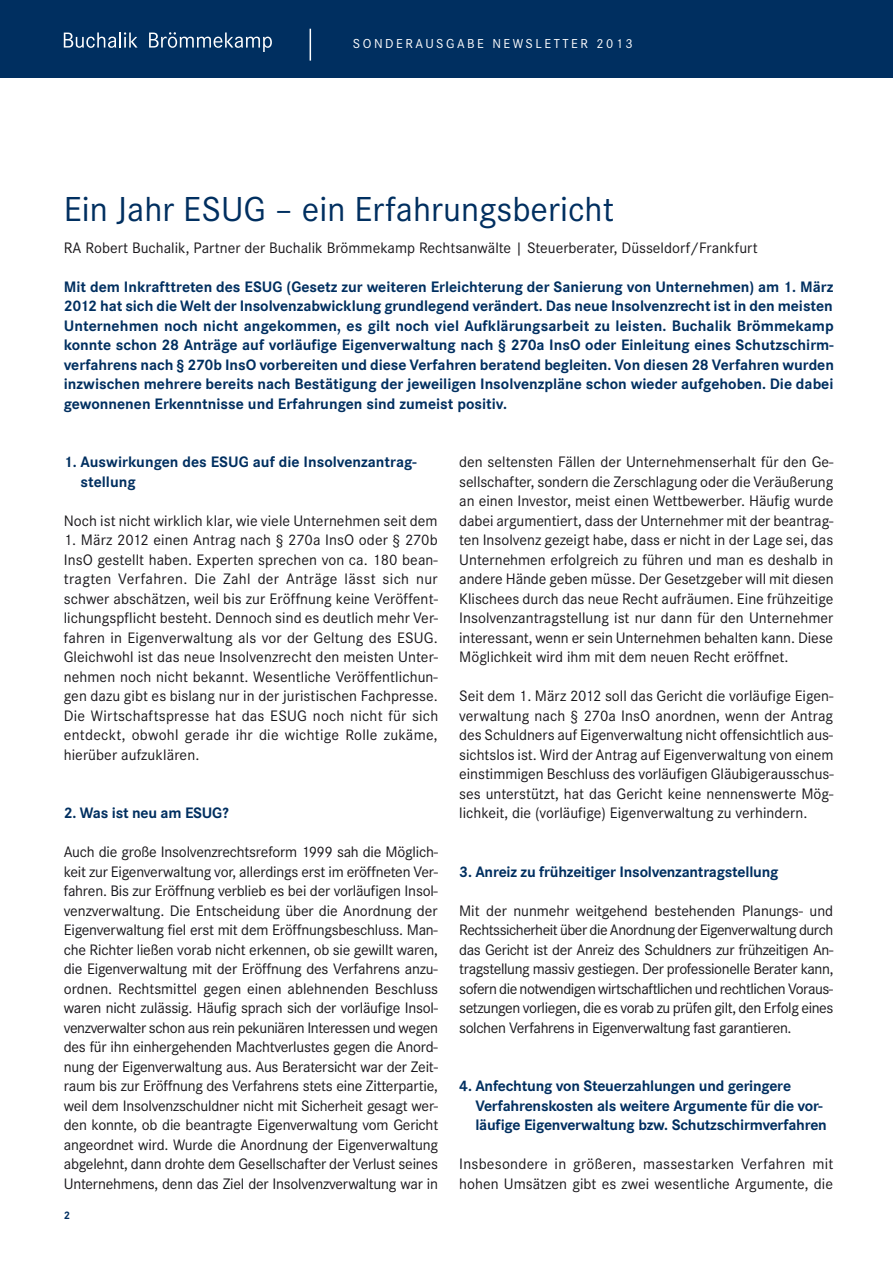
<style>
.page{position:relative;width:893px;height:1263px;background:#fff}
.page>*{position:absolute;margin:0;border:0;box-sizing:border-box;transform-origin:0 0}
.t1{font:36px "Corporate S";color:#002f60}
.t2{font:15.75px/19.5px "Corporate S";color:#19171b;text-align:justify}
.t3{font:700 15.75px/19.5px "Corporate S";letter-spacing:-.015em;color:#002f60}
.t4{font:13.5px "Corporate S";letter-spacing:.185em;color:#fff}
.t5{font:700 11.25px "Corporate S";color:#002f60}
</style>
<div class="page">
<div style="left:0;top:0;width:893px;height:78px;background:#002f60"></div>
<hr style="left:310px;top:29px;width:1px;height:32px;background:#fff">
<svg style="left:64px;top:32px;width:74px;height:16px"></svg>
<svg style="left:149px;top:32px;width:123px;height:20px"></svg>
<p class="t4" style="left:353px;top:36px;width:281px">SONDERAUSGABE NEWSLETTER 2013</p>
<h1 class="t1" style="left:64px;top:190px;width:552px">Ein Jahr ESUG – ein Erfahrungsbericht</h1>
<p class="t2" style="left:64px;top:238px;width:695px">RA Robert Buchalik, Partner der Buchalik Brömmekamp Rechtsanwälte | Steuerberater, Düsseldorf/Frankfurt</p>
<p class="t3" style="left:64px;top:277px;width:772px;text-align:justify">Mit dem Inkrafttreten des ESUG (Gesetz zur weiteren Erleichterung der Sanierung von Unternehmen) am 1. März 2012 hat sich die Welt der Insolvenzabwicklung grundlegend verändert. Das neue Insolvenzrecht ist in den meisten Unternehmen noch nicht angekommen, es gilt noch viel Aufklärungsarbeit zu leisten. Buchalik Brömmekamp konnte schon 28 Anträge auf vorläufige Eigenverwaltung nach § 270a InsO oder Einleitung eines Schutzschirm&shy;verfahrens nach § 270b InsO vorbereiten und diese Verfahren beratend begleiten. Von diesen 28 Verfahren wurden inzwischen mehrere bereits nach Bestätigung der jeweiligen Insolvenzpläne schon wieder aufgehoben. Die dabei gewonnenen Erkenntnisse und Erfahrungen sind zumeist positiv.</p>
<p class="t3" style="left:81px;top:452px;width:337px;text-indent:-17px">1. Auswirkungen des ESUG auf die Insolvenzantrag&shy;stellung</p>
<p class="t2" style="left:64px;top:511px;width:375px">Noch ist nicht wirklich klar, wie viele Unternehmen seit dem</p>
<p class="t2" style="left:64px;top:530px;width:376px">1. März 2012 einen Antrag nach § 270a InsO oder § 270b InsO gestellt haben. Experten sprechen von ca. 180 bean&shy;tragten Verfahren. Die Zahl der Anträge lässt sich nur schwer abschätzen, weil bis zur Eröffnung keine Veröffent&shy;lichungspflicht besteht. Dennoch sind es deutlich mehr Ver&shy;fahren in Eigenverwaltung als vor der Geltung des ESUG.<br>Gleichwohl ist das neue Insolvenzrecht den meisten Unter&shy;nehmen noch nicht bekannt. Wesentliche Veröffentlichun&shy;gen dazu gibt es bislang nur in der juristischen Fachpresse.<br>Die Wirtschaftspresse hat das ESUG noch nicht für sich entdeckt, obwohl gerade ihr die wichtige Rolle zukäme, hierüber aufzuklären.</p>
<p class="t3" style="left:64px;top:803px;width:166px">2. Was ist neu am ESUG?</p>
<p class="t2" style="left:64px;top:842px;width:376px">Auch die große Insolvenzrechtsreform 1999 sah die Möglich&shy;keit zur Eigenverwaltung vor, allerdings erst im eröffneten Ver&shy;fahren. Bis zur Eröffnung verblieb es bei der vorläufigen Insol&shy;venzverwaltung. Die Entscheidung über die Anordnung der Eigenverwaltung fiel erst mit dem Eröffnungsbeschluss. Man&shy;che Richter ließen vorab nicht erkennen, ob sie gewillt waren, die Eigenverwaltung mit der Eröffnung des Verfahrens anzu&shy;ordnen. Rechtsmittel gegen einen ablehnenden Beschluss waren nicht zulässig. Häufig sprach sich der vorläufige Insol&shy;venzverwalter schon aus rein pekuniären Interessen und wegen des für ihn einhergehenden Machtverlustes gegen die Anord&shy;nung der Eigenverwaltung aus. Aus Beratersicht war der Zeit&shy;raum bis zur Eröffnung des Verfahrens stets eine Zitterpartie, weil dem Insolvenzschuldner nicht mit Sicherheit gesagt wer&shy;den konnte, ob die beantragte Eigenverwaltung vom Gericht angeordnet wird. Wurde die Anordnung der Eigenverwaltung abgelehnt, dann drohte dem Gesellschafter der Verlust seines Unternehmens, denn das Ziel der Insolvenzverwaltung war in</p>
<p class="t5" style="left:64px;top:1209px;width:8px">2</p>
<p class="t2" style="left:459px;top:452px;width:376px">den seltensten Fällen der Unternehmenserhalt für den Ge&shy;sellschafter, sondern die Zerschlagung oder die Veräußerung an einen Investor, meist einen Wettbewerber. Häufig wurde dabei argumentiert, dass der Unternehmer mit der beantrag&shy;ten Insolvenz gezeigt habe, dass er nicht in der Lage sei, das Unternehmen erfolgreich zu führen und man es deshalb in andere Hände geben müsse. Der Gesetzgeber will mit diesen Klischees durch das neue Recht aufräumen. Eine frühzeitige Insolvenzantragstellung ist nur dann für den Unternehmer interessant, wenn er sein Unternehmen behalten kann. Diese Möglichkeit wird ihm mit dem neuen Recht eröffnet.</p>
<p class="t2" style="left:459px;top:686px;width:376px">Seit dem 1. März 2012 soll das Gericht die vorläufige Eigen&shy;verwaltung nach § 270a InsO anordnen, wenn der Antrag des Schuldners auf Eigenverwaltung nicht offensichtlich aus&shy;sichtslos ist. Wird der Antrag auf Eigenverwaltung von einem einstimmigen Beschluss des vorläufigen Gläubigerausschus&shy;ses unterstützt, hat das Gericht keine nennenswerte Mög&shy;lichkeit, die (vorläufige) Eigenverwaltung zu verhindern.</p>
<p class="t3" style="left:459px;top:862px;width:321px">3. Anreiz zu frühzeitiger Insolvenzantragstellung</p>
<p class="t2" style="left:459px;top:901px;width:376px">Mit der nunmehr weitgehend bestehenden Planungs- und Rechtssicherheit über die Anordnung der Eigenverwaltung durch das Gericht ist der Anreiz des Schuldners zur frühzeitigen An&shy;tragstellung massiv gestiegen. Der professionelle Berater kann, sofern die notwendigen wirtschaftlichen und rechtlichen Voraus&shy;setzungen vorliegen, die es vorab zu prüfen gilt, den Erfolg eines solchen Verfahrens in Eigenverwaltung fast garantieren.</p>
<p class="t3" style="left:475px;top:1076px;width:353px;text-indent:-16px">4. Anfechtung von Steuerzahlungen und geringere<br>Verfahrenskosten als weitere Argumente für die vor&shy;läufige Eigenverwaltung bzw. Schutzschirmverfahren</p>
<p class="t2" style="left:459px;top:1154px;width:376px">Insbesondere in größeren, massestarken Verfahren mit hohen Umsätzen gibt es zwei wesentliche Argumente, die</p>
</div>
